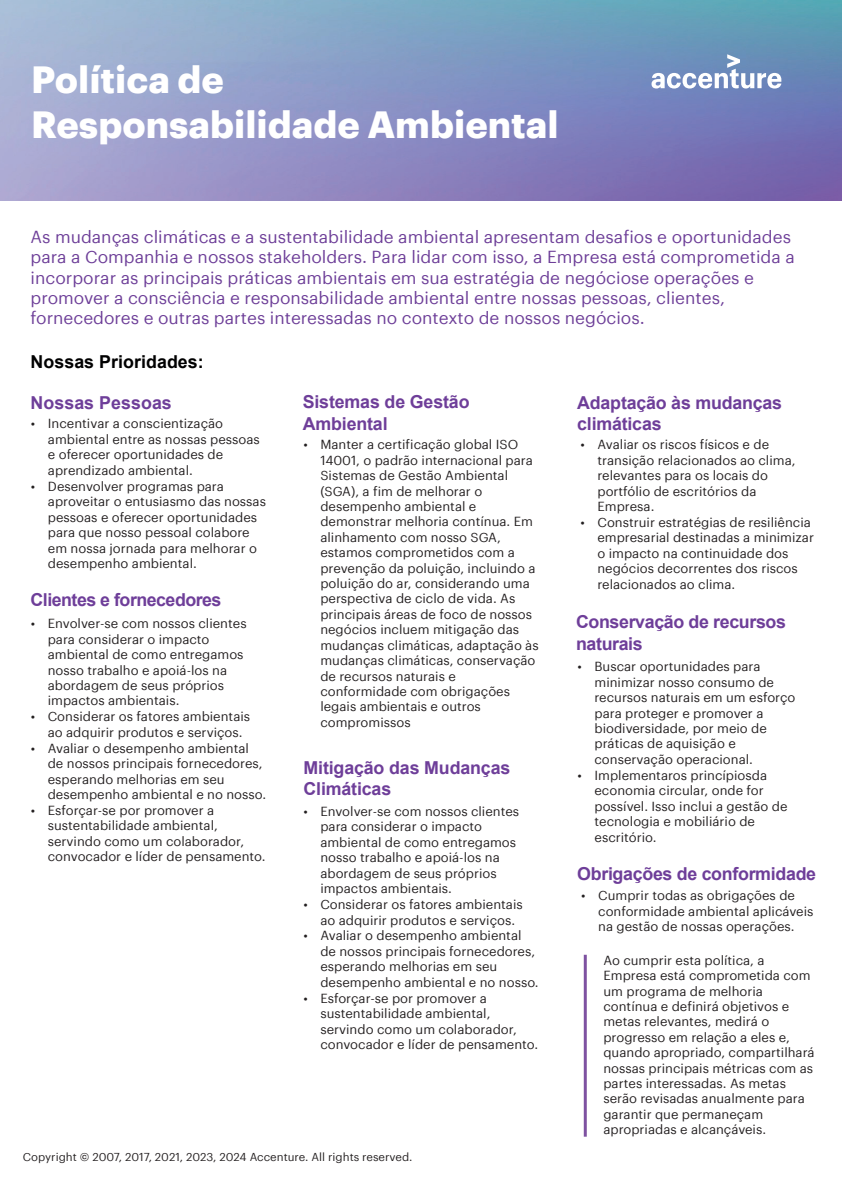
<style>
.page{position:relative;width:842px;height:1191px;background:#fff}
.page>*{position:absolute;margin:0;border:0;box-sizing:border-box;transform-origin:0 0}
.t1{font:700 37px/44.4px "Graphik";color:#fff}
.t2{font:700 17.8px/21.4px "Arial";letter-spacing:-.01em;color:#6e3e99}
.t3{font:700 17.8px "Arial";letter-spacing:-.03em;color:#6e3e99}
.t4{font:700 17.8px "Arial";letter-spacing:.005em;color:#000001}
.t5{font:17px/20.4px "Graphik";color:#6d3e98}
.t6{font:12.8px/15.4px "Graphik";color:#231f20}
.t7{font:11.2px "Graphik";color:#231f20}
</style>
<div class="page">
<img style="left:0;top:0;width:842px;height:200px">
<hr style="left:584px;top:954px;width:3px;height:182px;background:#7e52a1">
<svg style="left:651px;top:54px;width:130px;height:34px"></svg>
<h1 class="t1" style="left:31px;top:54px;width:529px">Política de<br>Responsabilidade Ambiental</h1>
<p class="t5" style="left:31px;top:225px;width:766px">As mudanças climáticas e a sustentabilidade ambiental apresentam desafios e oportunidades para a Companhia e nossos stakeholders. Para lidar com isso, a Empresa está comprometida a incorporar as principais práticas ambientais em sua estratégia de negóciose operações e promover a consciência e responsabilidade ambiental entre nossas pessoas, clientes, fornecedores e outras partes interessadas no contexto de nossos negócios.</p>
<h2 class="t4" style="left:31px;top:349px;width:175px">Nossas Prioridades:</h2>
<h2 class="t2" style="left:31px;top:392px;width:143px">Nossas Pessoas</h2>
<p class="t6" style="left:48px;top:415px;width:213px;text-indent:-17px">• Incentivar a conscientização ambiental entre as nossas pessoas e oferecer oportunidades de aprendizado ambiental.</p>
<p class="t6" style="left:48px;top:477px;width:220px;text-indent:-17px">• Desenvolver programas para aproveitar o entusiasmo das nossas pessoas e oferecer oportunidades para que nosso pessoal colabore em nossa jornada para melhorar o desempenho ambiental.</p>
<h2 class="t3" style="left:31px;top:587px;width:192px">Clientes e fornecedores</h2>
<p class="t6" style="left:48px;top:615px;width:200px;text-indent:-17px">• Envolver-se com nossos clientes para considerar o impacto ambiental de como entregamos nosso trabalho e apoiá-los na abordagem de seus próprios impactos ambientais.</p>
<p class="t6" style="left:48px;top:708px;width:204px;text-indent:-17px">• Considerar os fatores ambientais ao adquirir produtos e serviços.</p>
<p class="t6" style="left:48px;top:739px;width:220px;text-indent:-17px">• Avaliar o desempenho ambiental de nossos principais fornecedores, esperando melhorias em seu desempenho ambiental e no nosso.</p>
<p class="t6" style="left:48px;top:801px;width:219px;text-indent:-17px">• Esforçar-se por promover a sustentabilidade ambiental, servindo como um colaborador, convocador e líder de pensamento.</p>
<h2 class="t2" style="left:303px;top:391px;width:168px">Sistemas de Gestão<br>Ambiental</h2>
<h2 class="t2" style="left:577px;top:392px;width:206px">Adaptação às mudanças climáticas</h2>
<p class="t6" style="left:320px;top:436px;width:220px;text-indent:-17px">• Manter a certificação global ISO<br>14001, o padrão internacional para<br>Sistemas de Gestão Ambiental (SGA), a fim de melhorar o desempenho ambiental e demonstrar melhoria contínua. Em alinhamento com nosso SGA, estamos comprometidos com a prevenção da poluição, incluindo a poluição do ar, considerando uma perspectiva de ciclo de vida. As principais áreas de foco de nossos negócios incluem mitigação das mudanças climáticas, adaptação às mudanças climáticas, conservação de recursos naturais e conformidade com obrigações legais ambientais e outros compromissos</p>
<p class="t6" style="left:597px;top:436px;width:200px;text-indent:-17px">• Avaliar os riscos físicos e de transição relacionados ao clima, relevantes para os locais do portfólio de escritórios da<br>Empresa.</p>
<p class="t6" style="left:597px;top:513px;width:218px;text-indent:-17px">• Construir estratégias de resiliência empresarial destinadas a minimizar o impacto na continuidade dos negócios decorrentes dos riscos relacionados ao clima.</p>
<h2 class="t2" style="left:576px;top:611px;width:211px">Conservação de recursos naturais</h2>
<p class="t6" style="left:594px;top:658px;width:202px;text-indent:-17px">• Buscar oportunidades para minimizar nosso consumo de recursos naturais em um esforço para proteger e promover a biodiversidade, por meio de práticas de aquisição e conservação operacional.</p>
<p class="t6" style="left:594px;top:766px;width:194px;text-indent:-17px">• Implementaros princípiosda economia circular, onde for possível. Isso inclui a gestão de tecnologia e mobiliário de escritório.</p>
<h2 class="t2" style="left:303px;top:757px;width:208px">Mitigação das Mudanças<br>Climáticas</h2>
<p class="t6" style="left:320px;top:802px;width:200px;text-indent:-17px">• Envolver-se com nossos clientes para considerar o impacto ambiental de como entregamos nosso trabalho e apoiá-los na abordagem de seus próprios impactos ambientais.</p>
<p class="t6" style="left:320px;top:895px;width:204px;text-indent:-17px">• Considerar os fatores ambientais ao adquirir produtos e serviços.</p>
<p class="t6" style="left:320px;top:927px;width:220px;text-indent:-17px">• Avaliar o desempenho ambiental de nossos principais fornecedores, esperando melhorias em seu desempenho ambiental e no nosso.</p>
<p class="t6" style="left:320px;top:989px;width:219px;text-indent:-17px">• Esforçar-se por promover a sustentabilidade ambiental, servindo como um colaborador, convocador e líder de pensamento.</p>
<h2 class="t2" style="left:577px;top:863px;width:240px">Obrigações de conformidade</h2>
<p class="t6" style="left:598px;top:887px;width:217px;text-indent:-17px">• Cumprir todas as obrigações de conformidade ambiental aplicáveis na gestão de nossas operações.</p>
<p class="t6" style="left:603px;top:951px;width:213px">Ao cumprir esta política, a<br>Empresa está comprometida com um programa de melhoria contínua e definirá objetivos e metas relevantes, medirá o progresso em relação a eles e, quando apropriado, compartilhará nossas principais métricas com as partes interessadas. As metas serão revisadas anualmente para garantir que permaneçam apropriadas e alcançáveis.</p>
<p class="t7" style="left:23px;top:1148px;width:391px">Copyright © 2007, 2017, 2021, 2023, 2024 Accenture. All rights reserved.</p>
</div>
